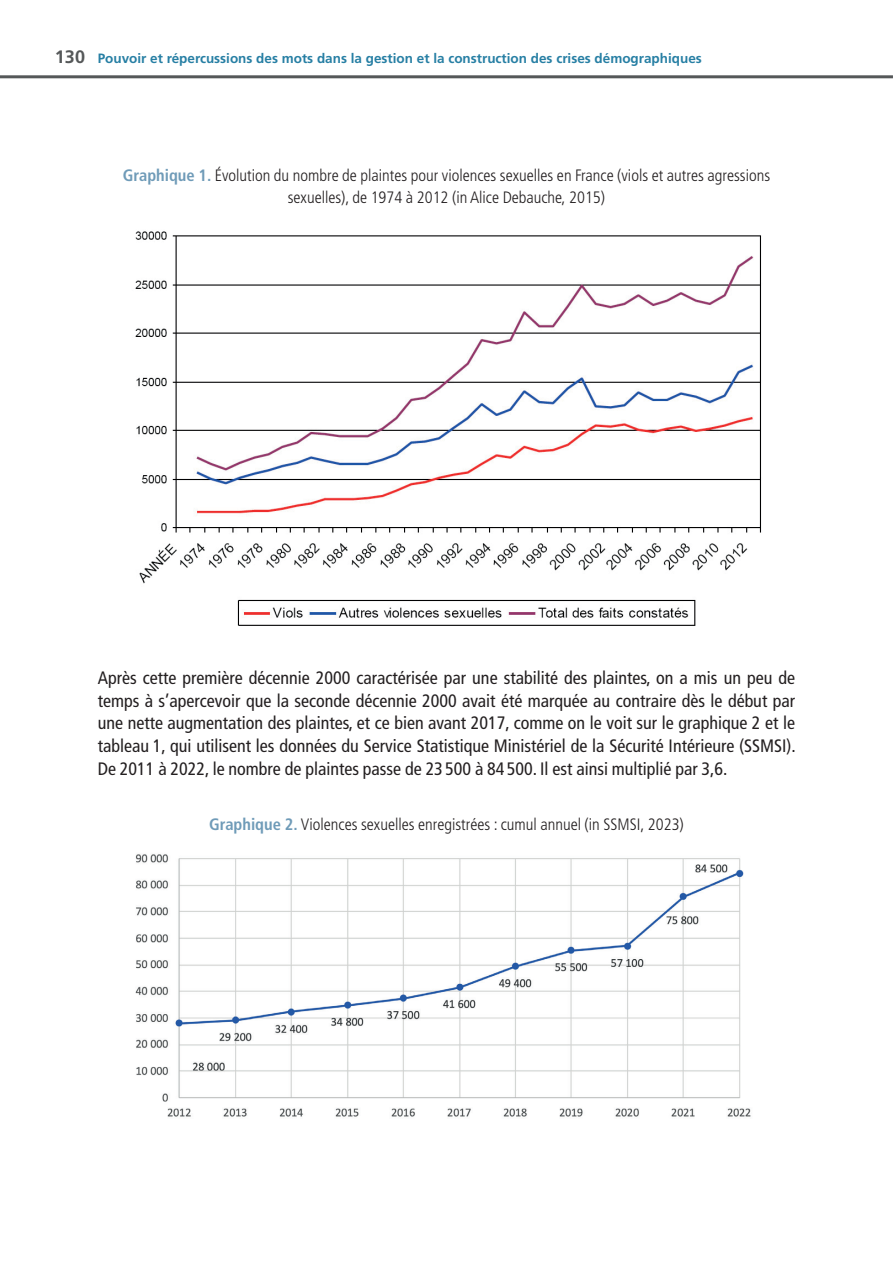
<style>
.page{position:relative;width:893px;height:1262px;background:#fff}
.page>*{position:absolute;margin:0;border:0;box-sizing:border-box;transform-origin:0 0}
.t1{font:condensed 18px/22.6px "Frutiger LT Std";color:#231f20;text-align:justify}
.t2{font:300 condensed 16.5px/21.1px "Frutiger LT Std";color:#231f20;text-align:center}
.t3{font:700 13.5px "Frutiger LT Std";color:#277fa4}
.s1{font-size:18px;color:#555859}
.s2{font-weight:700;color:#6f9bb8}
</style>
<div class="page">
<hr style="left:0;top:75px;width:893px;height:3px;background:#555859">
<img style="left:135px;top:231px;width:627px;height:395px">
<img style="left:135px;top:854px;width:616px;height:263px">
<p class="t3" style="left:55px;top:50px;width:648px"><span class="s1">130</span> Pouvoir et répercussions des mots dans la gestion et la construction des crises démographiques</p>
<p class="t2" style="left:123px;top:165px;width:649px"><span class="s2">Graphique 1.</span> Évolution du nombre de plaintes pour violences sexuelles en France (viols et autres agressions sexuelles), de 1974 à 2012 (in Alice Debauche, 2015)</p>
<p class="t1" style="left:98px;top:666px;width:700px">Après cette première décennie 2000 caractérisée par une stabilité des plaintes, on a mis un peu de temps à s’apercevoir que la seconde décennie 2000 avait été marquée au contraire dès le début par une nette augmentation des plaintes, et ce bien avant 2017, comme on le voit sur le graphique 2 et le tableau 1, qui utilisent les données du Service Statistique Ministériel de la Sécurité Intérieure (SSMSI).<br>De 2011 à 2022, le nombre de plaintes passe de 23 500 à 84 500. Il est ainsi multiplié par 3,6.</p>
<p class="t2" style="left:209px;top:814px;width:476px"><span class="s2">Graphique 2.</span> Violences sexuelles enregistrées : cumul annuel (in SSMSI, 2023)</p>
</div>
